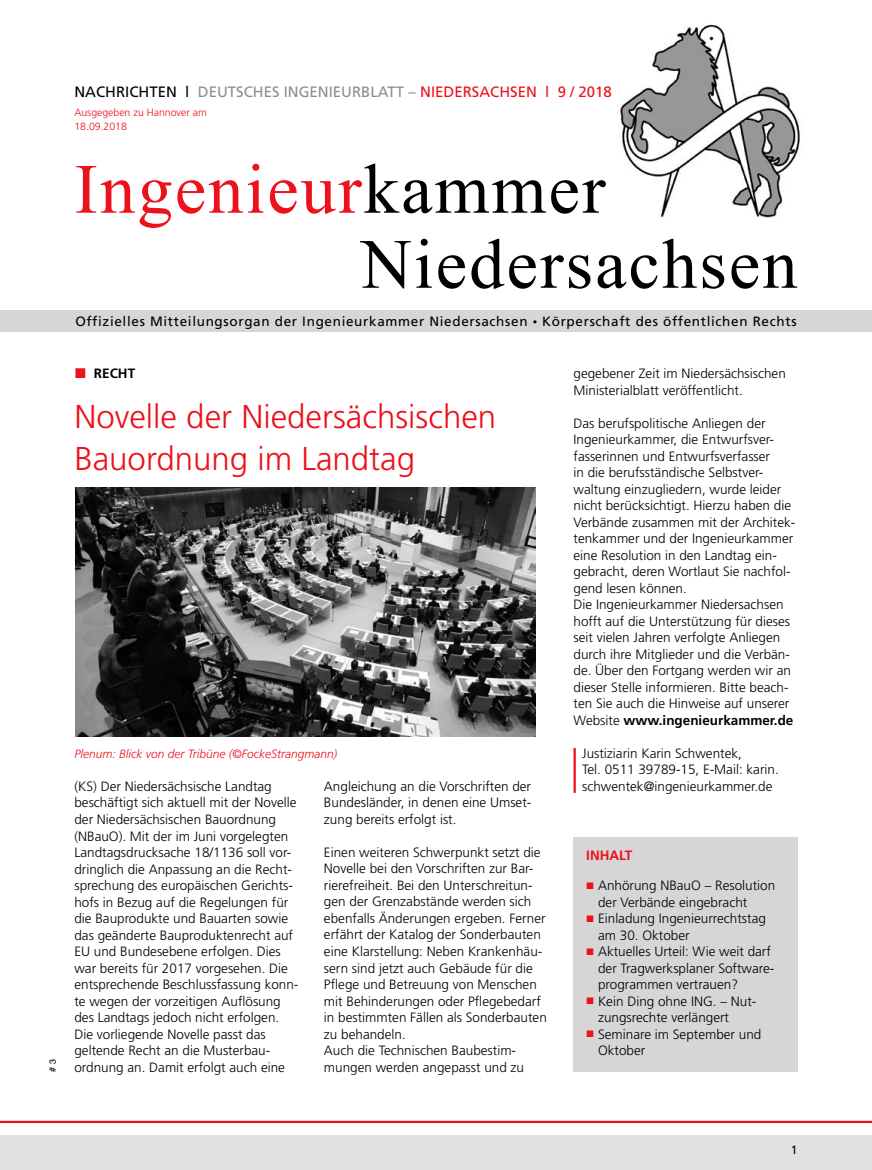
<style>
.page{position:relative;width:872px;height:1170px;background:#fff}
.page>*{position:absolute;margin:0;border:0;box-sizing:border-box;transform-origin:0 0}
.t1{font:70.5px/75px "Times New Roman";letter-spacing:.03em;color:#000}
.t2{font:300 33px/42px "Frutiger";color:#ec111a}
.t3{font:15px "Frutiger";color:#8e8d8e}
.t4{font:300 13.5px/16.5px "Frutiger";color:#000}
.t5{font:13.5px "Frutiger";letter-spacing:.05em;color:#000}
.t6{font:700 13.5px "Frutiger";color:#ec111a}
.t7{font:700 13.5px "Frutiger";color:#000}
.t8{font:italic 300 12px "Frutiger";color:#ec111a}
.t9{font:12px "Frutiger";color:#000}
.t10{font:300 10.5px/13.5px "Frutiger";color:#ec111a}
.t11{font:9px "Helvetica";color:#000}
.s1{color:#000}
.s2{color:#ec111a}
.s3{font-size:9px}
.s4{font-weight:700}
</style>
<div class="page">
<hr style="left:0;top:1120px;width:872px;height:2px;background:#ec111a">
<div style="left:0;top:1135px;width:872px;height:34px;background:#e1e1e1"></div>
<img style="left:619px;top:24px;width:181px;height:194px">
<div style="left:0;top:310px;width:872px;height:22px;background:#d7d6d7"></div>
<div style="left:573px;top:836px;width:224px;height:235px;background:#d7d6d7"></div>
<img style="left:75px;top:487px;width:460px;height:249px">
<hr style="left:573px;top:748px;width:3px;height:44px;background:#ec111a">
<p class="t11" style="left:46px;top:1071px;width:14px;rotate:-90deg"># 3</p>
<p class="t3" style="left:74px;top:83px;width:539px"><span class="s1">NACHRICHTEN l</span> DEUTSCHES INGENIEURBLATT – <span class="s2">NIEDERSACHSEN l 9 / 2018</span></p>
<p class="t10" style="left:74px;top:106px;width:134px">Ausgegeben zu Hannover am<br>18.09.2018</p>
<h1 class="t1" style="left:361px;top:150px;width:438px;text-indent:-286px"><span class="s2">Ingenieur</span>kammer<br>Niedersachsen</h1>
<p class="t5" style="left:75px;top:314px;width:722px">Offizielles Mitteilungsorgan der Ingenieurkammer Niedersachsen <span class="s3">•</span> Körperschaft des öffentlichen Rechts</p>
<p class="t7" style="left:94px;top:365px;width:43px">RECHT</p>
<h2 class="t2" style="left:74px;top:395px;width:423px">Novelle der Niedersächsischen<br>Bauordnung im Landtag</h2>
<p class="t8" style="left:74px;top:746px;width:264px">Plenum: Blick von der Tribüne (©FockeStrangmann)</p>
<p class="t4" style="left:74px;top:778px;width:225px">(KS) Der Niedersächsische Landtag beschäftigt sich aktuell mit der Novelle der Niedersächsischen Bauordnung (NBauO). Mit der im Juni vorgelegten Landtagsdrucksache 18/1136 soll vor&shy;dringlich die Anpassung an die Recht&shy;sprechung des europäischen Gerichts&shy;hofs in Bezug auf die Regelungen für die Bauprodukte und Bauarten sowie das geänderte Bauproduktenrecht auf EU und Bundesebene erfolgen. Dies war bereits für 2017 vorgesehen. Die entsprechende Beschlussfassung konn&shy;te wegen der vorzeitigen Auflösung des Landtags jedoch nicht erfolgen.<br>Die vorliegende Novelle passt das geltende Recht an die Musterbau&shy;ordnung an. Damit erfolgt auch eine</p>
<p class="t4" style="left:324px;top:778px;width:209px;text-align:justify">Angleichung an die Vorschriften der Bundesländer, in denen eine Umset&shy;zung bereits erfolgt ist.</p>
<p class="t4" style="left:324px;top:843px;width:224px">Einen weiteren Schwerpunkt setzt die Novelle bei den Vorschriften zur Bar&shy;rierefreiheit. Bei den Unterschreitun&shy;gen der Grenzabstände werden sich ebenfalls Änderungen ergeben. Ferner erfährt der Katalog der Sonderbauten eine Klarstellung: Neben Krankenhäu&shy;sern sind jetzt auch Gebäude für die Pflege und Betreuung von Menschen mit Behinderungen oder Pflegebedarf in bestimmten Fällen als Sonderbauten zu behandeln.<br>Auch die Technischen Baubestim&shy;mungen werden angepasst und zu</p>
<p class="t4" style="left:573px;top:365px;width:214px">gegebener Zeit im Niedersächsischen<br>Ministerialblatt veröffentlicht.</p>
<p class="t4" style="left:573px;top:414px;width:223px">Das berufspolitische Anliegen der Ingenieurkammer, die Entwurfsver&shy;fasserinnen und Entwurfsverfasser<br>in die berufsständische Selbstver&shy;waltung einzugliedern, wurde leider nicht berücksichtigt. Hierzu haben die Verbände zusammen mit der Architek&shy;tenkammer und der Ingenieurkammer eine Resolution in den Landtag ein&shy;gebracht, deren Wortlaut Sie nachfol&shy;gend lesen können.<br>Die Ingenieurkammer Niedersachsen hofft auf die Unterstützung für dieses seit vielen Jahren verfolgte Anliegen durch ihre Mitglieder und die Verbän&shy;de. Über den Fortgang werden wir an dieser Stelle informieren. Bitte beach&shy;ten Sie auch die Hinweise auf unserer Website <span class="s4">www.ingenieurkammer.de</span></p>
<p class="t4" style="left:582px;top:744px;width:198px">Justiziarin Karin Schwentek,<br>Tel. 0511 39789-15, E-Mail: karin. schwentek@ingenieurkammer.de</p>
<p class="t6" style="left:586px;top:847px;width:48px">INHALT</p>
<p class="t4" style="left:598px;top:877px;width:179px">Anhörung NBauO – Resolution der Verbände eingebracht<br>Einladung Ingenieurrechtstag am 30. Oktober<br>Aktuelles Urteil: Wie weit darf der Tragwerksplaner Software&shy;programmen vertrauen?<br>Kein Ding ohne ING. – Nut&shy;zungsrechte verlängert<br>Seminare im September und<br>Oktober</p>
<p class="t9" style="left:791px;top:1142px;width:8px">1</p>
</div>
